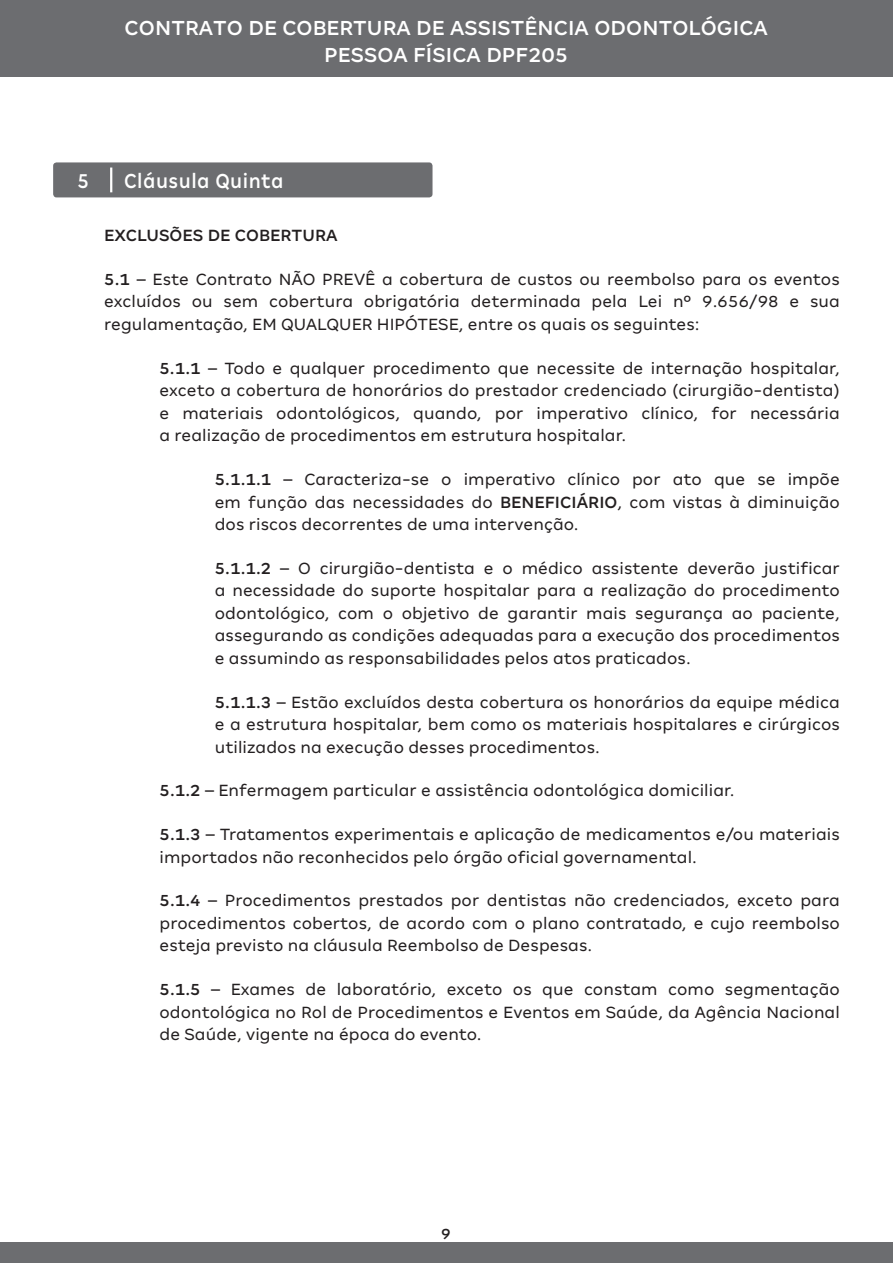
<style>
.page{position:relative;width:893px;height:1263px;background:#fff}
.page>*{position:absolute;margin:0;border:0;box-sizing:border-box;transform-origin:0 0}
.t1{font:500 22.5px/27px "Amil Typeface";letter-spacing:.005em;color:#fff;text-align:center}
.t2{font:500 22.5px "Amil Typeface";letter-spacing:.025em;color:#fff;scale:.9 1}
.t3{font:500 22.5px "Amil Typeface";letter-spacing:.005em;color:#fff;scale:.9 1}
.t4{font:18px/22.5px "Amil Typeface";letter-spacing:.005em;color:#231f20;text-align:justify}
.t5{font:500 18px "Amil Typeface";letter-spacing:.005em;color:#231f20}
.t6{font:500 16.5px "Amil Typeface";color:#231f20}
.s1{font-weight:500}
</style>
<div class="page">
<div style="left:0;top:1243px;width:893px;height:20px;background:#6c6d70"></div>
<div style="left:0;top:0;width:893px;height:76px;background:#6c6d70"></div>
<div style="left:53px;top:162px;width:379px;height:35px;background:#6c6d70;border-radius:3px"></div>
<hr style="left:110px;top:168px;width:2px;height:24px;background:#fff">
<p class="t1" style="left:125px;top:14px;width:645px">CONTRATO DE COBERTURA DE ASSISTÊNCIA ODONTOLÓGICA<br>PESSOA FÍSICA DPF205</p>
<p class="t3" style="left:77px;top:167px;width:15px">5</p>
<p class="t2" style="left:124px;top:167px;width:179px">Cláusula Quinta</p>
<p class="t5" style="left:104px;top:225px;width:235px">EXCLUSÕES DE COBERTURA</p>
<p class="t4" style="left:104px;top:268px;width:737px"><span class="s1">5.1</span> – Este Contrato NÃO PREVÊ a cobertura de custos ou reembolso para os eventos excluídos ou sem cobertura obrigatória determinada pela Lei nº 9.656/98 e sua regulamentação, EM QUALQUER HIPÓTESE, entre os quais os seguintes:</p>
<p class="t4" style="left:159px;top:357px;width:682px"><span class="s1">5.1.1</span> – Todo e qualquer procedimento que necessite de internação hospitalar, exceto a cobertura de honorários do prestador credenciado (cirurgião-dentista) e materiais odontológicos, quando, por imperativo clínico, for necessária a realização de procedimentos em estrutura hospitalar.</p>
<p class="t4" style="left:215px;top:468px;width:627px"><span class="s1">5.1.1.1</span> – Caracteriza-se o imperativo clínico por ato que se impõe em função das necessidades do <span class="s1">BENEFICIÁRIO</span>, com vistas à diminuição dos riscos decorrentes de uma intervençã o.</p>
<p class="t4" style="left:215px;top:557px;width:627px"><span class="s1">5.1.1.2</span> – O cirurgião-dentista e o médico assistente deverão justificar a necessidade do suporte hospitalar para a realização do procedimento odontológico, com o objetivo de garantir mais segurança ao paciente, assegurando as condições adequadas para a execução dos procedimentos e assumindo as responsabilidades pelos atos praticados.</p>
<p class="t4" style="left:215px;top:690px;width:627px"><span class="s1">5.1.1.3</span> – Estão excluídos desta cobertura os honorá rios da equipe médica e a estrutura hospitalar, bem como os materiais hospitalares e cirú rgicos utilizados na execução desses procedimentos.</p>
<p class="t4" style="left:159px;top:779px;width:577px"><span class="s1">5.1.2</span> – Enfermagem particular e assistência odontológica domiciliar.</p>
<p class="t4" style="left:159px;top:823px;width:682px"><span class="s1">5.1.3</span> – Tratamentos experimentais e aplicação de medicamentos e/ou materiais importados não reconhecidos pelo órgão oficial governamental.</p>
<p class="t4" style="left:159px;top:889px;width:682px"><span class="s1">5.1.4</span> – Procedimentos prestados por dentistas não credenciados, exceto para procedimentos cobertos, de acordo com o plano contratado, e cujo reembolso esteja previsto na clá usula Reembolso de Despesas.</p>
<p class="t4" style="left:159px;top:978px;width:682px"><span class="s1">5.1.5</span> – Exames de laboratório, exceto os que constam como segmentação odontológica no Rol de Procedimentos e Eventos em Saúde, da Agência Nacional de Saú de, vigente na é poca do evento.</p>
<p class="t6" style="left:441px;top:1224px;width:11px">9</p>
</div>
